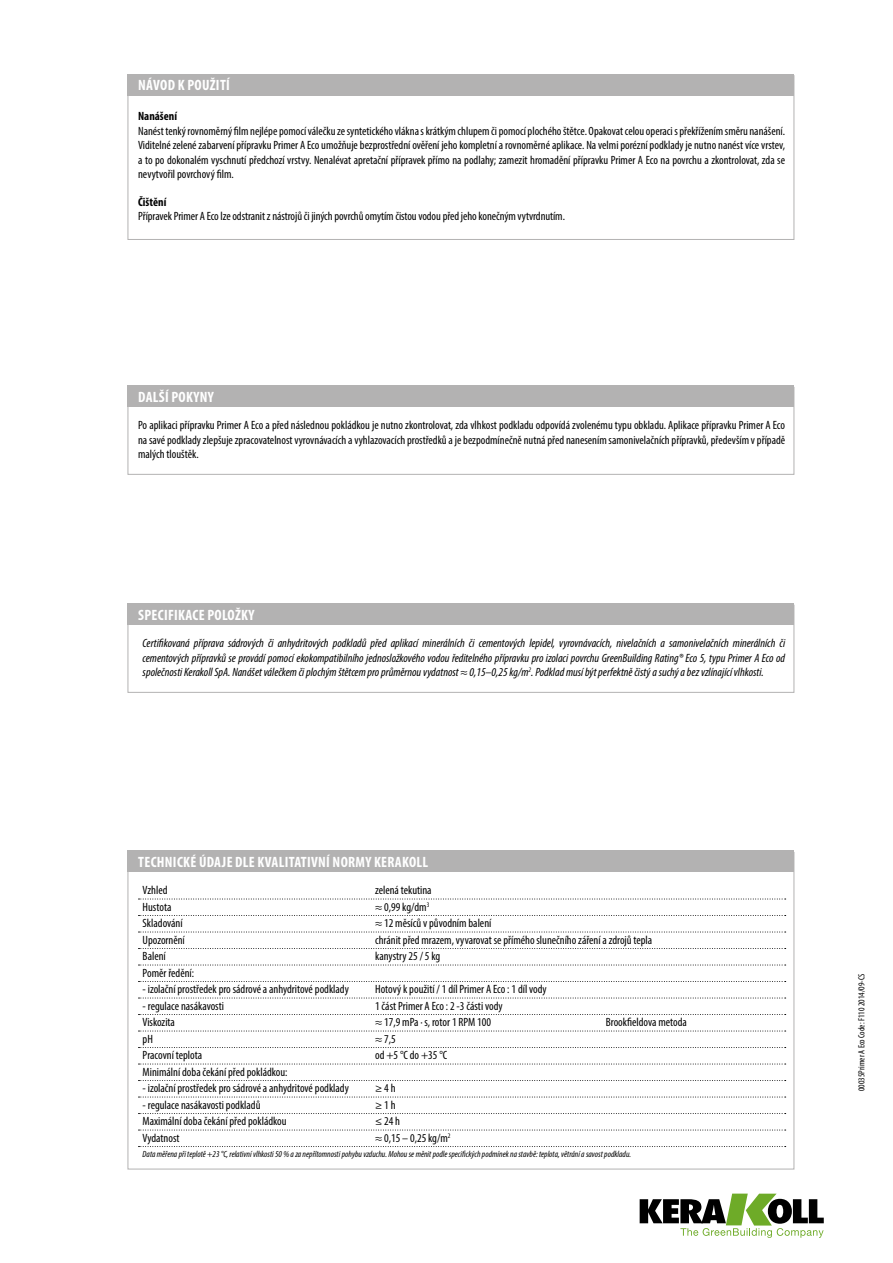
<style>
.page{position:relative;width:893px;height:1263px;background:#fff}
.page>*{position:absolute;margin:0;border:0;box-sizing:border-box;transform-origin:0 0}
.t1{font:700 condensed 15px "Myriad Pro";letter-spacing:.02em;color:#fff}
.t2{font:condensed 12px/14.4px "Myriad Pro";color:#000;text-align:justify}
.t3{font:italic condensed 12px/14.4px "Myriad Pro";color:#000;text-align:justify}
.t4{font:700 condensed 12px "Myriad Pro";color:#000}
.t5{font:italic condensed 9px "Myriad Pro";color:#000}
.t6{font:condensed 9px "Myriad Pro";color:#000}
</style>
<div class="page">
<svg style="left:640px;top:1193px;width:184px;height:45px"></svg>
<div style="left:128px;top:74px;width:666px;height:22px;background:#b3b2b2"></div>
<div style="left:128px;top:387px;width:666px;height:88px;border:1px solid #b3b2b2"></div>
<div style="left:128px;top:385px;width:666px;height:22px;background:#b3b2b2"></div>
<div style="left:128px;top:605px;width:666px;height:88px;border:1px solid #b3b2b2"></div>
<div style="left:128px;top:603px;width:666px;height:22px;background:#b3b2b2"></div>
<svg style="left:139px;top:899px;width:647px;height:1px"></svg>
<svg style="left:139px;top:915px;width:647px;height:1px"></svg>
<svg style="left:139px;top:932px;width:647px;height:1px"></svg>
<svg style="left:139px;top:948px;width:647px;height:1px"></svg>
<svg style="left:139px;top:965px;width:647px;height:1px"></svg>
<svg style="left:139px;top:981px;width:647px;height:1px"></svg>
<svg style="left:139px;top:998px;width:647px;height:1px"></svg>
<svg style="left:139px;top:1014px;width:647px;height:1px"></svg>
<svg style="left:139px;top:1031px;width:647px;height:1px"></svg>
<svg style="left:139px;top:1047px;width:647px;height:1px"></svg>
<svg style="left:139px;top:1064px;width:647px;height:1px"></svg>
<svg style="left:139px;top:1080px;width:647px;height:1px"></svg>
<svg style="left:139px;top:1097px;width:647px;height:1px"></svg>
<svg style="left:139px;top:1113px;width:647px;height:1px"></svg>
<svg style="left:139px;top:1130px;width:647px;height:1px"></svg>
<svg style="left:139px;top:1146px;width:647px;height:1px"></svg>
<div style="left:128px;top:850px;width:666px;height:22px;background:#b3b2b2"></div>
<p class="t1" style="left:138px;top:76px;width:93px">NÁVOD K POUŽITÍ</p>
<p class="t4" style="left:138px;top:109px;width:40px">Nanášení</p>
<p class="t2" style="left:138px;top:124px;width:648px">Nanést tenký rovnoměrný film nejlépe pomocí válečku ze syntetického vlákna s krátkým chlupem či pomocí plochého štětce. Opakovat celou operaci s překřížením směru nanášení.<br>Viditelné zelené zabarvení přípravku Primer A Eco umožňuje bezprostřední ověření jeho kompletní a rovnoměrné aplikace. Na velmi porézní podklady je nutno nanést více vrstev, a to po dokonalém vyschnutí předchozí vrstvy. Nenalévat apretační přípravek přímo na podlahy; zamezit hromadění přípravku Primer A Eco na povrchu a zkontrolovat, zda se nevytvořil povrchový film.</p>
<p class="t4" style="left:138px;top:194px;width:30px">Čištění</p>
<p class="t2" style="left:138px;top:209px;width:428px">Přípravek Primer A Eco lze odstranit z nástrojů či jiných povrchů omytím čistou vodou před jeho konečným vytvrdnutím.</p>
<p class="t1" style="left:138px;top:388px;width:77px">DALŠÍ POKYNY</p>
<p class="t2" style="left:138px;top:418px;width:649px">Po aplikaci přípravku Primer A Eco a před následnou pokládkou je nutno zkontrolovat, zda vlhkost podkladu odpovídá zvolenému typu obkladu. Aplikace přípravku Primer A Eco na savé podklady zlepšuje zpracovatelnost vyrovnávacích a vyhlazovacích prostředků a je bezpodmínečně nutná před nanesením samonivelačních přípravků, především v případě malých tlouštěk.</p>
<p class="t1" style="left:138px;top:606px;width:118px">SPECIFIKACE POLOŽKY</p>
<p class="t3" style="left:143px;top:636px;width:644px">Certifikovaná příprava sádrových či anhydritových podkladů před aplikací minerálních či cementových lepidel, vyrovnávacích, nivelačních a samonivelačních minerálních či cementových přípravků se provádí pomocí ekokompatibilního jednosložkového vodou ředitelného přípravku pro izolaci povrchu GreenBuilding Rating® Eco 5, typu Primer A Eco od společnosti Kerakoll SpA. Nanášet válečkem či plochým štětcem pro průměrnou vydatnost ≈ 0,15–0,25 kg/m<sup>2</sup>. Podklad musí být perfektně čistý a suchý a bez vzlínající vlhkosti.</p>
<p class="t1" style="left:138px;top:853px;width:291px">TECHNICKÉ ÚDAJE DLE KVALITATIVNÍ NORMY KERAKOLL</p>
<p class="t2" style="left:143px;top:883px;width:26px">Vzhled</p>
<p class="t2" style="left:375px;top:883px;width:58px">zelená tekutina</p>
<p class="t2" style="left:143px;top:899px;width:30px">Hustota</p>
<p class="t2" style="left:375px;top:899px;width:56px">≈ 0,99 kg/dm<sup>3</sup></p>
<p class="t2" style="left:143px;top:916px;width:42px">Skladování</p>
<p class="t2" style="left:375px;top:916px;width:118px">≈ 12 měsíců v původním balení</p>
<p class="t2" style="left:143px;top:932px;width:44px">Upozornění</p>
<p class="t2" style="left:375px;top:932px;width:279px">chránit před mrazem, vyvarovat se přímého slunečního záření a zdrojů tepla</p>
<p class="t2" style="left:143px;top:949px;width:25px">Balení</p>
<p class="t2" style="left:375px;top:949px;width:67px">kanystry 25 / 5 kg</p>
<p class="t2" style="left:143px;top:965px;width:53px">Poměr ředění:</p>
<p class="t2" style="left:143px;top:982px;width:208px">- izolační prostředek pro sádrové a anhydritové podklady</p>
<p class="t2" style="left:375px;top:982px;width:173px">Hotový k použití / 1 díl Primer A Eco : 1 díl vody</p>
<p class="t2" style="left:143px;top:998px;width:83px">- regulace nasákavosti</p>
<p class="t2" style="left:375px;top:998px;width:129px">1 část Primer A Eco : 2 -3 části vody</p>
<p class="t2" style="left:143px;top:1015px;width:34px">Viskozita</p>
<p class="t2" style="left:375px;top:1015px;width:117px">≈ 17,9 mPa · s, rotor 1 RPM 100</p>
<p class="t2" style="left:606px;top:1015px;width:83px">Brookfieldova metoda</p>
<p class="t2" style="left:143px;top:1031px;width:12px">pH</p>
<p class="t2" style="left:375px;top:1031px;width:22px">≈ 7,5</p>
<p class="t2" style="left:143px;top:1048px;width:61px">Pracovní teplota</p>
<p class="t2" style="left:375px;top:1048px;width:74px">od +5 °C do +35 °C</p>
<p class="t2" style="left:143px;top:1064px;width:146px">Minimální doba čekání před pokládkou:</p>
<p class="t2" style="left:143px;top:1081px;width:208px">- izolační prostředek pro sádrové a anhydritové podklady</p>
<p class="t2" style="left:375px;top:1081px;width:22px">≥ 4 h</p>
<p class="t2" style="left:143px;top:1097px;width:119px">- regulace nasákavosti podkladů</p>
<p class="t2" style="left:375px;top:1097px;width:22px">≥ 1 h</p>
<p class="t2" style="left:143px;top:1114px;width:145px">Maximální doba čekání před pokládkou</p>
<p class="t2" style="left:375px;top:1114px;width:27px">≤ 24 h</p>
<p class="t2" style="left:143px;top:1130px;width:38px">Vydatnost</p>
<p class="t2" style="left:375px;top:1130px;width:77px">≈ 0,15 – 0,25 kg/m<sup>2</sup></p>
<p class="t5" style="left:143px;top:1149px;width:490px">Data měřena při teplotě +23 °C, relativní vlhkosti 50 % a za nepřítomnosti pohybu vzduchu. Mohou se měnit podle specifických podmínek na stavbě: teplota, větrání a savost podkladu.</p>
<p class="t6" style="left:856px;top:1091px;width:119px;rotate:-90deg">00035Primer A Eco Code: F110 2014/09-CS</p>
</div>
